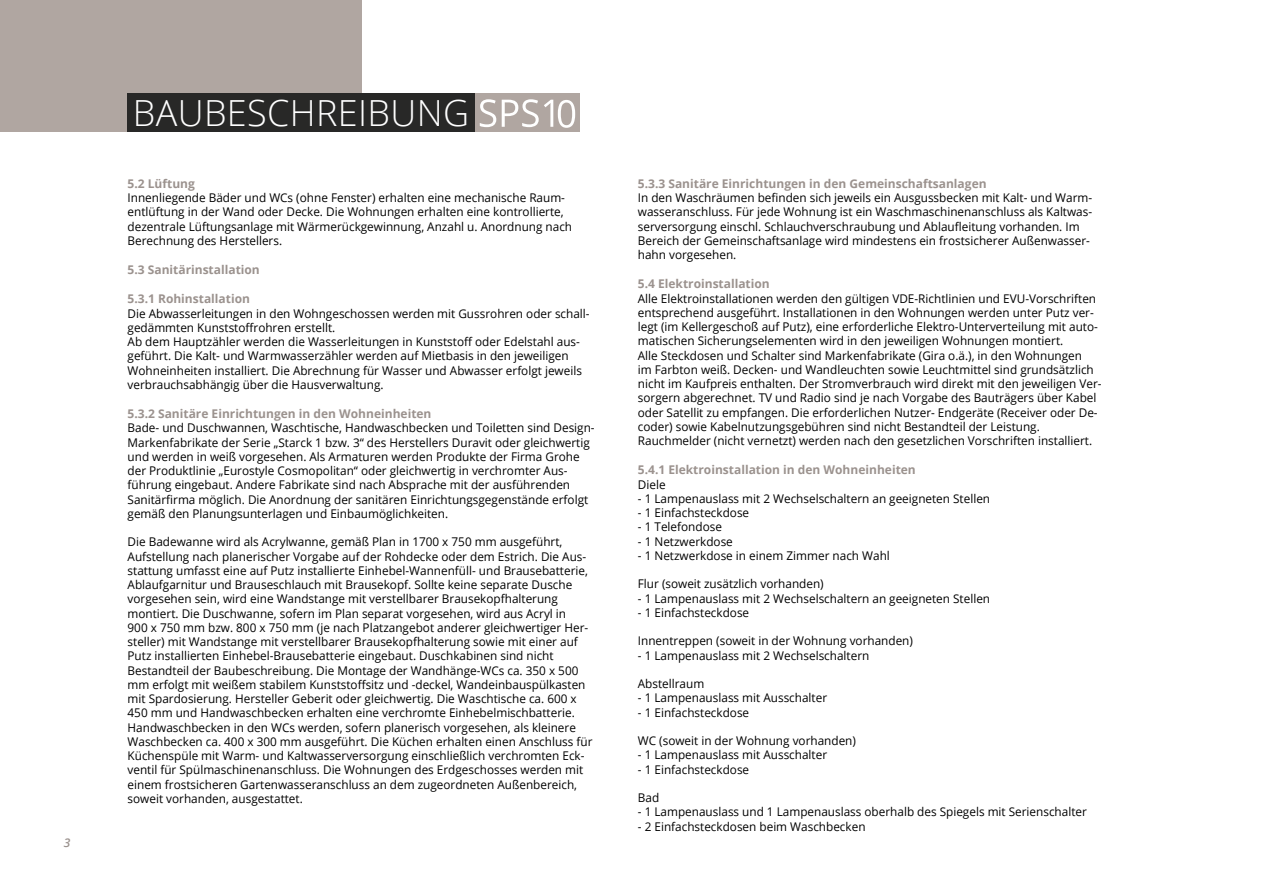
<style>
.page{position:relative;width:1263px;height:893px;background:#fff}
.page>*{position:absolute;margin:0;border:0;box-sizing:border-box;transform-origin:0 0}
.t1{font:300 36px "Open Sans";letter-spacing:.01em;color:#fff}
.t2{font:12px/14.2px "Open Sans";color:#000}
.t3{font:700 12px "Open Sans";color:#9b928e}
.t4{font:italic 600 12px "Open Sans";color:#9b928e}
</style>
<div class="page">
<div style="left:0;top:0;width:361px;height:132px;background:#b0a6a1"></div>
<div style="left:127px;top:94px;width:348px;height:38px;background:#282827"></div>
<div style="left:475px;top:94px;width:105px;height:38px;background:#b0a6a1"></div>
<svg style="left:480px;top:99px;width:95px;height:29px"></svg>
<hr style="left:1262px;top:0;width:1px;height:132px;background:#b0a6a1">
<p class="t4" style="left:64px;top:834px;width:8px">3</p>
<h1 class="t1" style="left:133px;top:88px;width:338px">BAUBESCHREIBUNG</h1>
<p class="t3" style="left:128px;top:175px;width:69px">5.2 Lüftung</p>
<p class="t2" style="left:128px;top:190px;width:446px">Innenliegende Bäder und WCs (ohne Fenster) erhalten eine mechanische Raum&shy;entlüftung in der Wand oder Decke. Die Wohnungen erhalten eine kontrollierte, dezentrale Lüftungsanlage mit Wärmerückgewinnung, Anzahl u. Anordnung nach Berechnung des Herstellers.</p>
<p class="t3" style="left:128px;top:261px;width:134px">5.3 Sanitärinstallation</p>
<p class="t3" style="left:128px;top:290px;width:124px">5.3.1 Rohinstallation</p>
<p class="t2" style="left:128px;top:306px;width:464px">Die Abwasserleitungen in den Wohngeschossen werden mit Gussrohren oder schall&shy;gedämmten Kunststoffrohren erstellt.<br>Ab dem Hauptzähler werden die Wasserleitungen in Kunststoff oder Edelstahl aus&shy;geführt. Die Kalt- und Warmwasserzähler werden auf Mietbasis in den jeweiligen Wohneinheiten installiert. Die Abrechnung für Wasser und Abwasser erfolgt jeweils verbrauchsabhängig über die Hausverwaltung.</p>
<p class="t3" style="left:128px;top:405px;width:305px">5.3.2 Sanitäre Einrichtungen in den Wohneinheiten</p>
<p class="t2" style="left:128px;top:420px;width:469px">Bade- und Duschwannen, Waschtische, Handwaschbecken und Toiletten sind Design-Markenfabrikate der Serie „Starck 1 bzw. 3“ des Herstellers Duravit oder gleichwertig und werden in weiß vorgesehen. Als Armaturen werden Produkte der Firma Grohe der Produktlinie „Eurostyle Cosmopolitan“ oder gleichwertig in verchromter Aus&shy;führung eingebaut. Andere Fabrikate sind nach Absprache mit der ausführenden Sanitärfirma möglich. Die Anordnung der sanitären Einrichtungsgegenstände erfolgt gemäß den Planungsunterlagen und Einbaumöglichkeiten.</p>
<p class="t2" style="left:128px;top:534px;width:466px">Die Badewanne wird als Acrylwanne, gemäß Plan in 1700 x 750 mm ausgeführt, Aufstellung nach planerischer Vorgabe auf der Rohdecke oder dem Estrich. Die Aus&shy;stattung umfasst eine auf Putz installierte Einhebel-Wannenfüll- und Brausebatterie, Ablaufgarnitur und Brauseschlauch mit Brausekopf. Sollte keine separate Dusche vorgesehen sein, wird eine Wandstange mit verstellbarer Brausekopfhalterung montiert. Die Duschwanne, sofern im Plan separat vorgesehen, wird aus Acryl in<br>900 x 750 mm bzw. 800 x 750 mm (je nach Platzangebot anderer gleichwertiger Her&shy;steller) mit Wandstange mit verstellbarer Brausekopfhalterung sowie mit einer auf Putz installierten Einhebel-Brausebatterie eingebaut. Duschkabinen sind nicht Bestandteil der Baubeschreibung. Die Montage der Wandhänge-WCs ca. 350 x 500 mm erfolgt mit weißem stabilem Kunststoffsitz und -deckel, Wandeinbauspülkasten mit Spardosierung. Hersteller Geberit oder gleichwertig. Die Waschtische ca. 600 x 450 mm und Handwaschbecken erhalten eine verchromte Einhebelmischbatterie.<br>Handwaschbecken in den WCs werden, sofern planerisch vorgesehen, als kleinere Waschbecken ca. 400 x 300 mm ausgeführt. Die Küchen erhalten einen Anschluss für Küchenspüle mit Warm- und Kaltwasserversorgung einschließlich verchromten Eck&shy;ventil für Spülmaschinenanschluss. Die Wohnungen des Erdgeschosses werden mit einem frostsicheren Gartenwasseranschluss an dem zugeordneten Außenbereich, soweit vorhanden, ausgestattet.</p>
<p class="t3" style="left:638px;top:175px;width:350px">5.3.3 Sanitäre Einrichtungen in den Gemeinschaftsanlagen</p>
<p class="t2" style="left:638px;top:190px;width:456px">In den Waschräumen befinden sich jeweils ein Ausgussbecken mit Kalt- und Warm&shy;wasseranschluss. Für jede Wohnung ist ein Waschmaschinenanschluss als Kaltwas&shy;serversorgung einschl. Schlauchverschraubung und Ablaufleitung vorhanden. Im Bereich der Gemeinschaftsanlage wird mindestens ein frostsicherer Außenwasser&shy;hahn vorgesehen.</p>
<p class="t3" style="left:638px;top:275px;width:133px">5.4 Elektroinstallation</p>
<p class="t2" style="left:638px;top:291px;width:465px">Alle Elektroinstallationen werden den gültigen VDE-Richtlinien und EVU-Vorschriften entsprechend ausgeführt. Installationen in den Wohnungen werden unter Putz ver&shy;legt (im Kellergeschoß auf Putz), eine erforderliche Elektro-Unterverteilung mit auto&shy;matischen Sicherungselementen wird in den jeweiligen Wohnungen montiert.<br>Alle Steckdosen und Schalter sind Markenfabrikate (Gira o.ä.), in den Wohnungen<br>im Farbton weiß. Decken- und Wandleuchten sowie Leuchtmittel sind grundsätzlich nicht im Kaufpreis enthalten. Der Stromverbrauch wird direkt mit den jeweiligen Ver&shy;sorgern abgerechnet. TV und Radio sind je nach Vorgabe des Bauträgers über Kabel oder Satellit zu empfangen. Die erforderlichen Nutzer- Endgeräte (Receiver oder De&shy;coder) sowie Kabelnutzungsgebühren sind nicht Bestandteil der Leistung.<br>Rauchmelder (nicht vernetzt) werden nach den gesetzlichen Vorschriften installiert.</p>
<p class="t3" style="left:638px;top:461px;width:279px">5.4.1 Elektroinstallation in den Wohneinheiten</p>
<p class="t2" style="left:638px;top:477px;width:29px">Diele</p>
<p class="t2" style="left:638px;top:491px;width:354px">- 1 Lampenauslass mit 2 Wechselschaltern an geeigneten Stellen</p>
<p class="t2" style="left:638px;top:505px;width:113px">- 1 Einfachsteckdose</p>
<p class="t2" style="left:638px;top:519px;width:86px">- 1 Telefondose</p>
<p class="t2" style="left:638px;top:534px;width:96px">- 1 Netzwerkdose</p>
<p class="t2" style="left:638px;top:548px;width:253px">- 1 Netzwerkdose in einem Zimmer nach Wahl</p>
<p class="t2" style="left:638px;top:576px;width:187px">Flur (soweit zusätzlich vorhanden)</p>
<p class="t2" style="left:638px;top:591px;width:354px">- 1 Lampenauslass mit 2 Wechselschaltern an geeigneten Stellen</p>
<p class="t2" style="left:638px;top:605px;width:113px">- 1 Einfachsteckdose</p>
<p class="t2" style="left:638px;top:633px;width:277px">Innentreppen (soweit in der Wohnung vorhanden)</p>
<p class="t2" style="left:638px;top:648px;width:233px">- 1 Lampenauslass mit 2 Wechselschaltern</p>
<p class="t2" style="left:638px;top:676px;width:68px">Abstellraum</p>
<p class="t2" style="left:638px;top:690px;width:191px">- 1 Lampenauslass mit Ausschalter</p>
<p class="t2" style="left:638px;top:705px;width:113px">- 1 Einfachsteckdose</p>
<p class="t2" style="left:638px;top:733px;width:220px">WC (soweit in der Wohnung vorhanden)</p>
<p class="t2" style="left:638px;top:747px;width:191px">- 1 Lampenauslass mit Ausschalter</p>
<p class="t2" style="left:638px;top:762px;width:113px">- 1 Einfachsteckdose</p>
<p class="t2" style="left:638px;top:790px;width:23px">Bad</p>
<p class="t2" style="left:638px;top:804px;width:451px">- 1 Lampenauslass und 1 Lampenauslass oberhalb des Spiegels mit Serienschalter</p>
<p class="t2" style="left:638px;top:819px;width:229px">- 2 Einfachsteckdosen beim Waschbecken</p>
</div>
